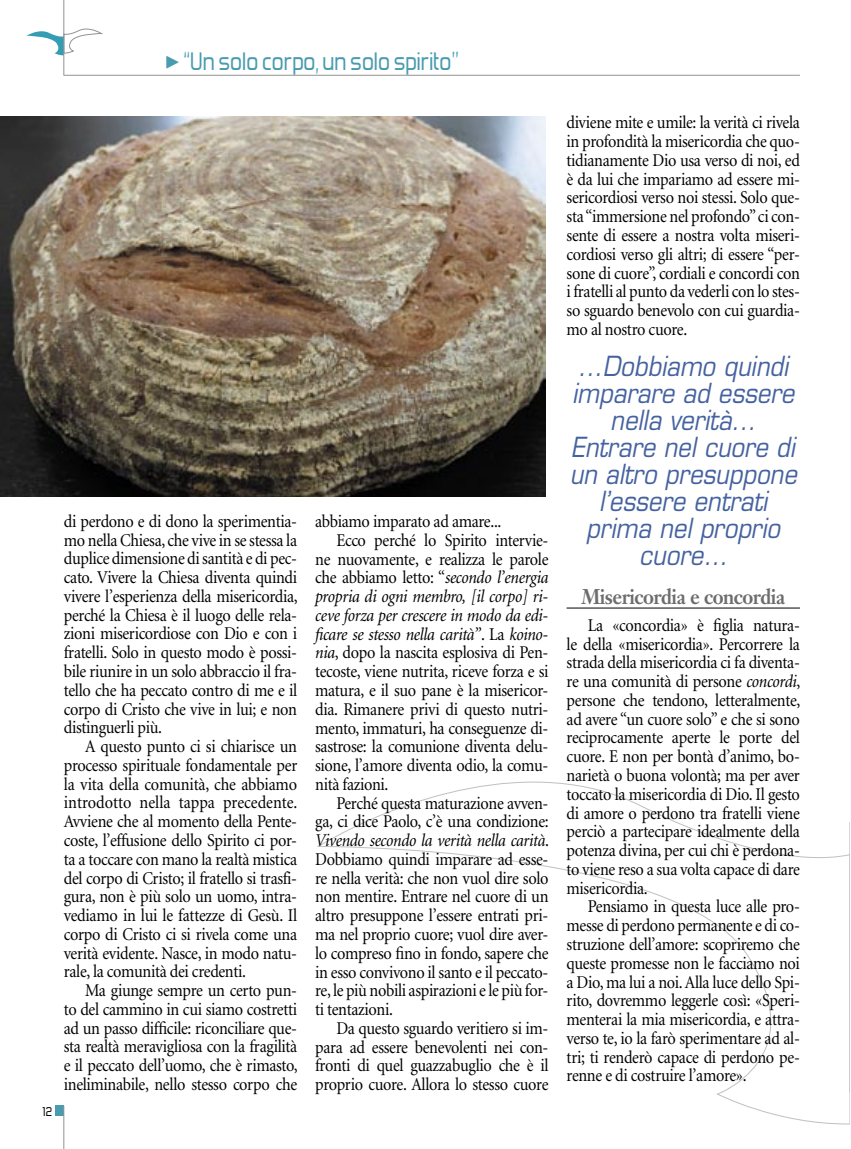
<style>
.page{position:relative;width:851px;height:1149px;background:#fff}
.page>*{position:absolute;margin:0;border:0;box-sizing:border-box;transform-origin:0 0}
.t1{font:29.85px "Forgotten Futurist";color:#499bb0;scale:.95 1}
.t2{font:italic 27px/27px "Eurostile";color:#4562a0;text-align:center;scale:.88 1}
.t3{font:21px "Janson Text Bold Os F";letter-spacing:-.025em;color:#6d6d6d;scale:.9 1}
.t4{font:18px/18.8px "Minion";letter-spacing:-.02em;color:#000;text-align:justify;scale:.9 1}
.t5{font:italic 18px "Minion";letter-spacing:-.02em;color:#000;scale:.9 1}
.t6{font:15px "Forgotten Futurist";color:#000}
.s1{font-style:italic}
.s2{font-style:normal}
</style>
<div class="page">
<div style="left:55px;top:1105px;width:9px;height:10px;background:#499bb0"></div>
<svg style="left:26px;top:27px;width:76px;height:28px"></svg>
<hr style="left:64px;top:0;width:1px;height:75px;background:#939393">
<hr style="left:64px;top:75px;width:735px;height:1px;background:#939393">
<hr style="left:64px;top:1105px;width:1px;height:43px;background:#939393">
<svg style="left:849px;top:822px;width:1px;height:270px"></svg>
<svg style="left:317px;top:781px;width:532px;height:343px"></svg>
<hr style="left:566px;top:607px;width:233px;height:1px;background:#000">
<img style="left:0;top:117px;width:545px;height:379px">
<h1 class="t1" style="left:183px;top:49px;width:292px">“Un solo corpo, un solo spirito”</h1>
<p class="t6" style="left:43px;top:1104px;width:11px">12</p>
<p class="t4" style="left:64px;top:512px;width:261px">di perdono e di dono la sperimentia&shy;mo nella Chiesa, che vive in se stessa la duplice dimensione di santità e di pec&shy;cato. Vivere la Chiesa diventa quindi vivere l’esperienza della misericordia, perché la Chiesa è il luogo delle rela&shy;zioni misericordiose con Dio e con i fratelli. Solo in questo modo è possi&shy;bile riunire in un solo abbraccio il fra&shy;tello che ha peccato contro di me e il corpo di Cristo che vive in lui; e non distinguerli più.</p>
<p class="t4" style="left:64px;top:737px;width:261px;text-indent:21px">A questo punto ci si chiarisce un processo spirituale fondamentale per la vita della comunità, che abbiamo introdotto nella tappa precedente.<br>Avviene che al momento della Pente&shy;coste, l’effusione dello Spirito ci por&shy;ta a toccare con mano la realtà mistica del corpo di Cristo; il fratello si trasfi&shy;gura, non è più solo un uomo, intra&shy;vediamo in lui le fattezze di Gesù. Il corpo di Cristo ci si rivela come una verità evidente. Nasce, in modo natu&shy;rale, la comunità dei credenti.</p>
<p class="t4" style="left:64px;top:981px;width:261px;text-indent:21px">Ma giunge sempre un certo pun&shy;to del cammino in cui siamo costretti ad un passo difficile: riconciliare que&shy;sta realtà meravigliosa con la fragilità e il peccato dell’uomo, che è rimasto, ineliminabile, nello stesso corpo che</p>
<p class="t4" style="left:315px;top:512px;width:208px">abbiamo imparato ad amare...</p>
<p class="t4" style="left:336px;top:531px;width:237px">Ecco perché lo Spirito intervie-</p>
<p class="t4" style="left:315px;top:550px;width:261px">ne nuovamente, e realizza le parole</p>
<p class="t4" style="left:315px;top:568px;width:261px">che abbiamo letto: “<span class="s1">secondo l’energia</span></p>
<p class="t5" style="left:315px;top:587px;width:261px">propria di ogni membro, [il corpo] ri-</p>
<p class="t5" style="left:315px;top:606px;width:261px">ceve forza per crescere in modo da edi-</p>
<p class="t5" style="left:315px;top:625px;width:261px">ficare se stesso nella carità”<span class="s2">. La</span> koino-</p>
<p class="t4" style="left:315px;top:643px;width:261px"><span class="s1">nia</span>, dopo la nascita esplosiva di Pen-</p>
<p class="t4" style="left:315px;top:662px;width:261px">tecoste, viene nutrita, riceve forza e si</p>
<p class="t4" style="left:315px;top:681px;width:261px">matura, e il suo pane è la misericor-</p>
<p class="t4" style="left:315px;top:700px;width:261px">dia. Rimanere privi di questo nutri-</p>
<p class="t4" style="left:315px;top:718px;width:261px">mento, immaturi, ha conseguenze di-</p>
<p class="t4" style="left:315px;top:737px;width:261px">sastrose: la comunione diventa delu-</p>
<p class="t4" style="left:315px;top:756px;width:261px">sione, l’amore diventa odio, la comu-</p>
<p class="t4" style="left:315px;top:775px;width:83px">nità fazioni.</p>
<p class="t4" style="left:336px;top:794px;width:237px">Perché questa maturazione avven-</p>
<p class="t4" style="left:315px;top:812px;width:261px">ga, ci dice Paolo, c’è una condizione:</p>
<p class="t5" style="left:315px;top:831px;width:261px">Vivendo secondo la verità nella carità<span class="s2">.</span></p>
<p class="t4" style="left:315px;top:850px;width:261px">Dobbiamo quindi imparare ad esse-</p>
<p class="t4" style="left:315px;top:869px;width:261px">re nella verità: che non vuol dire solo</p>
<p class="t4" style="left:315px;top:887px;width:261px">non mentire. Entrare nel cuore di un</p>
<p class="t4" style="left:315px;top:906px;width:261px">altro presuppone l’essere entrati pri-</p>
<p class="t4" style="left:315px;top:925px;width:261px">ma nel proprio cuore; vuol dire aver-</p>
<p class="t4" style="left:315px;top:944px;width:261px">lo compreso fino in fondo, sapere che</p>
<p class="t4" style="left:315px;top:962px;width:261px">in esso convivono il santo e il peccato-</p>
<p class="t4" style="left:315px;top:981px;width:261px">re, le più nobili aspirazioni e le più for-</p>
<p class="t4" style="left:315px;top:1000px;width:88px">ti tentazioni.</p>
<p class="t4" style="left:336px;top:1019px;width:237px">Da questo sguardo veritiero si im-</p>
<p class="t4" style="left:315px;top:1037px;width:261px">para ad essere benevolenti nei con-</p>
<p class="t4" style="left:315px;top:1056px;width:261px">fronti di quel guazzabuglio che è il</p>
<p class="t4" style="left:315px;top:1075px;width:261px">proprio cuore. Allora lo stesso cuore</p>
<p class="t4" style="left:566px;top:114px;width:261px">diviene mite e umile: la verità ci rivela in profondità la misericordia che quo&shy;tidianamente Dio usa verso di noi, ed è da lui che impariamo ad essere mi&shy;sericordiosi verso noi stessi. Solo que&shy;sta “immersione nel profondo” ci con&shy;sente di essere a nostra volta miseri&shy;cordiosi verso gli altri; di essere “per&shy;sone di cuore”, cordiali e concordi con i fratelli al punto da vederli con lo stes&shy;so sguardo benevolo con cui guardia&shy;mo al nostro cuore.</p>
<h2 class="t2" style="left:569px;top:353px;width:259px">...Dobbiamo quindi imparare ad essere nella verità...<br>Entrare nel cuore di un altro presuppone l’essere entrati prima nel proprio cuore…</h2>
<p class="t3" style="left:581px;top:582px;width:228px">Misericordia e concordia</p>
<p class="t4" style="left:566px;top:616px;width:261px;text-indent:21px">La «concordia» è figlia natura&shy;le della «misericordia». Percorrere la strada della misericordia ci fa diventa&shy;re una comunità di persone <span class="s1">concordi</span>, persone che tendono, letteralmente, ad avere “un cuore solo” e che si sono reciprocamente aperte le porte del cuore. E non per bontà d’animo, bo&shy;narietà o buona volontà; ma per aver toccato la misericordia di Dio. Il gesto di amore o perdono tra fratelli viene perciò a partecipare idealmente della potenza divina, per cui chi è perdona&shy;to viene reso a sua volta capace di dare misericordia.</p>
<p class="t4" style="left:566px;top:897px;width:261px;text-indent:21px">Pensiamo in questa luce alle pro&shy;messe di perdono permanente e di co&shy;struzione dell’amore: scopriremo che queste promesse non le facciamo noi a Dio, ma lui a noi. Alla luce dello Spi&shy;rito, dovremmo leggerle così: «Speri&shy;menterai la mia misericordia, e attra&shy;verso te, io la farò sperimentare ad al&shy;tri; ti renderò capace di perdono pe&shy;renne e di costruire l’amore».</p>
</div>
